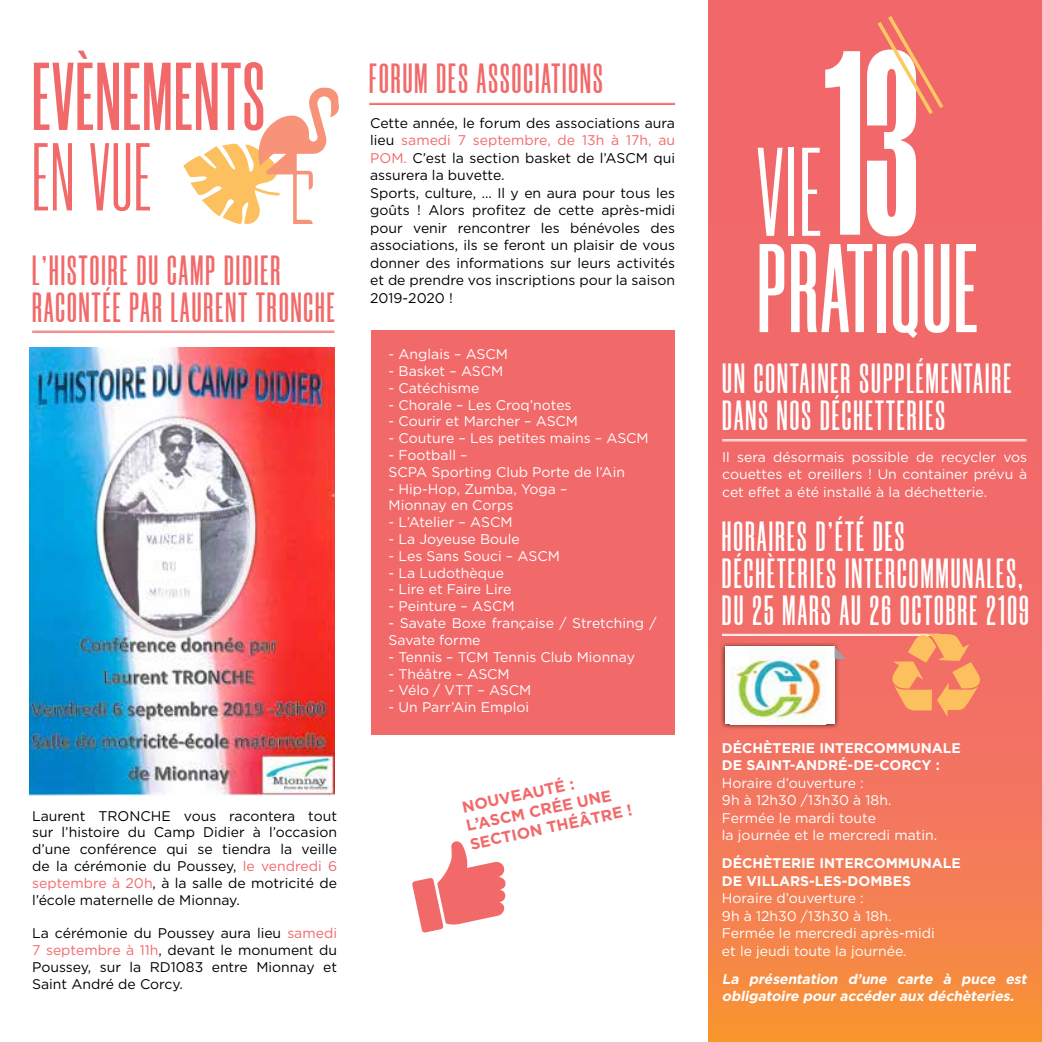
<style>
.page{position:relative;width:1042px;height:1042px;background:#fff}
.page>*{position:absolute;margin:0;border:0;box-sizing:border-box;transform-origin:0 0}
.t1{font:600 126px "Morganite";letter-spacing:.02em;color:#fff}
.t2{font:600 96.25px "Morganite";letter-spacing:.02em;color:#f2696a}
.t3{font:96.25px "Morganite";color:#f2696a}
.t4{font:600 42px/36.8px "Morganite";letter-spacing:.05em;color:#fff}
.t5{font:600 42px/36.8px "Morganite";letter-spacing:.05em;color:#f2696a}
.t6{font:700 15.75px/18.9px "Gotham";color:#f2696a}
.t7{font:14px/17.5px "Gotham";color:#000;text-align:justify}
.t8{font:14px/17.5px "Gotham";color:#fff}
.t9{font:700 14px/17.5px "Gotham";color:#fff}
.t10{font:italic 700 14px/17.5px "Gotham";letter-spacing:-.205em;color:#fff}
.s1{color:#f2696a}
</style>
<div class="page">
<svg style="left:708px;top:0;width:334px;height:1042px;background:#f27161"></svg>
<hr style="left:32px;top:331px;width:302px;height:1px;background:#f2696a">
<hr style="left:32px;top:332px;width:302px;height:1px;background:#f2696a">
<hr style="left:369px;top:103px;width:306px;height:1px;background:#f2696a">
<hr style="left:369px;top:104px;width:306px;height:1px;background:#f2696a">
<hr style="left:722px;top:439px;width:304px;height:1px;background:#fff">
<hr style="left:722px;top:440px;width:304px;height:1px;background:#fff">
<hr style="left:722px;top:634px;width:218px;height:1px;background:#fff">
<hr style="left:722px;top:635px;width:218px;height:1px;background:#fff">
<svg style="left:874px;top:12px;width:72px;height:106px;background:#f27169"></svg>
<svg style="left:889px;top:633px;width:93px;height:84px;background:#f79363"></svg>
<div style="left:719px;top:641px;width:121px;height:88px;background:#000;opacity:.75"></div>
<div style="left:725px;top:647px;width:109px;height:77px;background:#fff"></div>
<svg style="left:834px;top:647px;width:12px;height:12px"></svg>
<img style="left:731px;top:648px;width:95px;height:76px">
<img style="left:30px;top:348px;width:304px;height:447px">
<div style="left:371px;top:330px;width:303px;height:404px;background:#f2696a"></div>
<svg style="left:412px;top:841px;width:94px;height:92px"></svg>
<svg style="left:183px;top:88px;width:156px;height:136px"></svg>
<h2 class="t2" style="left:32px;top:48px;width:234px">EVÈNEMENTS</h2>
<h2 class="t3" style="left:32px;top:129px;width:120px">EN VUE</h2>
<h3 class="t5" style="left:32px;top:253px;width:304px">L’HISTOIRE DU CAMP DIDIER<br>RACONTÉE PAR LAURENT TRONCHE</h3>
<p class="t7" style="left:32px;top:807px;width:306px;line-height:16.8px">Laurent TRONCHE vous racontera tout sur l’histoire du Camp Didier à l’occasion d’une conférence qui se tiendra la veille de la cérémonie du Poussey, <span class="s1">le vendredi 6 septembre à 20h</span>, à la salle de motricité de l’école maternelle de Mionnay.</p>
<p class="t7" style="left:32px;top:924px;width:306px;line-height:16.8px">La cérémonie du Poussey aura lieu <span class="s1">samedi 7 septembre à 11h</span>, devant le monument du Poussey, sur la RD1083 entre Mionnay et Saint André de Corcy.</p>
<h3 class="t5" style="left:369px;top:60px;width:235px">FORUM DES ASSOCIATIONS</h3>
<p class="t7" style="left:370px;top:114px;width:306px;text-align:left">Cette année, le forum des associations aura lieu <span class="s1">samedi 7 septembre, de 13h à 17h, au POM.</span> C’est la section basket de l’ASCM qui assurera la buvette.<br>Sports, culture, … Il y en aura pour tous les goûts ! Alors profitez de cette après-midi pour venir rencontrer les bénévoles des associations, ils se feront un plaisir de vous donner des informations sur leurs activités et de prendre vos inscriptions pour la saison 2019-2020 !</p>
<p class="t8" style="left:389px;top:345px;width:121px">- Anglais – ASCM</p>
<p class="t8" style="left:389px;top:362px;width:116px">- Basket – ASCM</p>
<p class="t8" style="left:389px;top:379px;width:92px">- Catéchisme</p>
<p class="t8" style="left:389px;top:396px;width:184px">- Chorale – Les Croq’notes</p>
<p class="t8" style="left:389px;top:412px;width:191px">- Courir et Marcher – ASCM</p>
<p class="t8" style="left:389px;top:429px;width:262px">- Couture – Les petites mains – ASCM</p>
<p class="t8" style="left:389px;top:446px;width:238px;line-height:16.8px">- Football –<br>SCPA Sporting Club Porte de l’Ain</p>
<p class="t8" style="left:389px;top:480px;width:180px;line-height:16.8px">- Hip-Hop, Zumba, Yoga –<br>Mionnay en Corps</p>
<p class="t8" style="left:389px;top:513px;width:125px">- L’Atelier – ASCM</p>
<p class="t8" style="left:389px;top:530px;width:133px">- La Joyeuse Boule</p>
<p class="t8" style="left:389px;top:547px;width:173px">- Les Sans Souci – ASCM</p>
<p class="t8" style="left:389px;top:564px;width:117px">- La Ludothèque</p>
<p class="t8" style="left:389px;top:580px;width:124px">- Lire et Faire Lire</p>
<p class="t8" style="left:389px;top:597px;width:127px">- Peinture – ASCM</p>
<p class="t8" style="left:389px;top:614px;width:269px;line-height:16.8px">- Savate Boxe française / Stretching /<br>Savate forme</p>
<p class="t8" style="left:389px;top:648px;width:248px">- Tennis – TCM Tennis Club Mionnay</p>
<p class="t8" style="left:389px;top:664px;width:123px">- Théâtre – ASCM</p>
<p class="t8" style="left:389px;top:681px;width:144px">- Vélo / VTT – ASCM</p>
<p class="t8" style="left:389px;top:698px;width:142px">- Un Parr’Ain Emploi</p>
<p class="t6" style="left:460px;top:797px;width:167px;rotate:-12deg">NOUVEAUTÉ :<br>L’AS CM CR ÉE UNE<br>SEC TION THÉÂTR E !</p>
<h1 class="t1" style="left:757px;top:224px;width:222px"><sup>VIE</sup><sup>13</sup>PRATIQUE</h1>
<h3 class="t4" style="left:722px;top:361px;width:291px">UN CONTAINER SUPPLÉMENTAIRE<br>DANS NOS DÉCHETTERIES</h3>
<p class="t8" style="left:722px;top:448px;width:306px;text-align:justify">Il sera désormais possible de recycler vos couettes et oreillers ! Un container prévu à cet effet a été installé à la déchetterie.</p>
<h3 class="t4" style="left:722px;top:519px;width:308px">HORAIRES D’ÉTÉ DES<br>DÉCHÈTERIES INTERCOMMUNALES,<br>DU 25 MARS AU 26 OCTOBRE 2109</h3>
<p class="t9" style="left:722px;top:739px;width:240px">DÉCHÈTERIE INTERCOMMUNALE<br>DE SAINT-ANDRÉ-DE-CORCY</p>
<p class="t9" style="left:936px;top:756px;width:6px">:</p>
<p class="t8" style="left:722px;top:774px;width:217px">Horaire d’ouverture :<br>9h à 12h30 /13h30 à 18h.<br>Fermée le mardi toute<br>la journée et le mercredi matin.</p>
<p class="t9" style="left:722px;top:854px;width:240px">DÉCHÈTERIE INTERCOMMUNALE<br>DE VILLARS-LES-DOMBES</p>
<p class="t8" style="left:722px;top:889px;width:214px">Horaire d’ouverture :<br>9h à 12h30 /13h30 à 18h.<br>Fermée le mercredi après-midi et le jeudi toute la journée.</p>
<p class="t10" style="left:722px;top:970px;width:309px">La présentation d’une carte à puce est obligatoire pour accéder aux déchèteries.</p>
</div>
